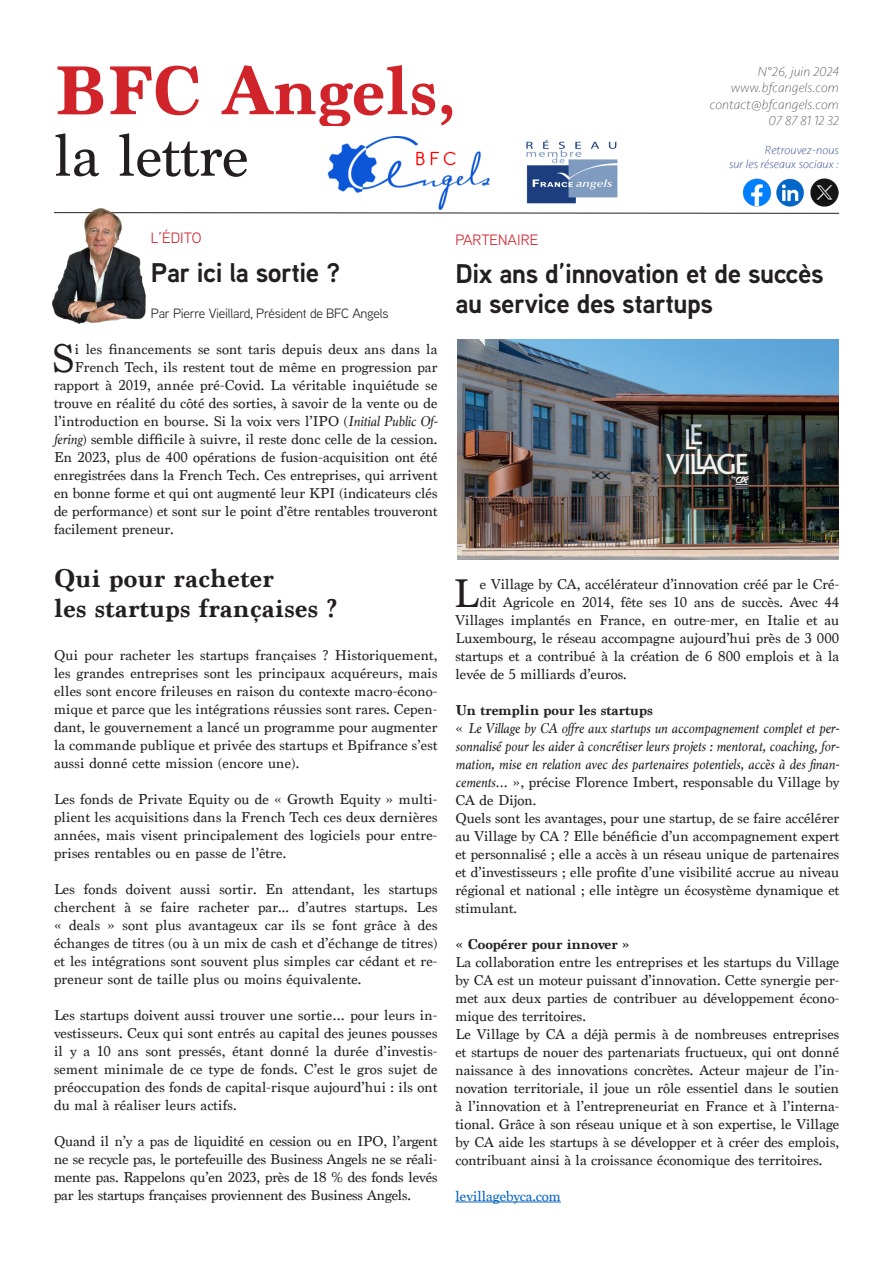
<style>
.page{position:relative;width:893px;height:1263px;background:#fff}
.page>*{position:absolute;margin:0;border:0;box-sizing:border-box;transform-origin:0 0}
.t1{font:700 72px "Marion";color:#d1232a}
.t2{font:61.5px "Marion";color:#231f20}
.Texte_courant{font:42.15px "Marion";color:#231f20}
.Titre_papier{font:700 27px/30px "Aaux Next";letter-spacing:-.02em;color:#231f20}
.Chapo{font:700 27px "Marion";letter-spacing:.01em;color:#231f20}
.Texte_courant-2{font:15px/18px "Marion";color:#231f20;text-align:justify}
.Texte_courant-3{font:italic 15px/18px "Marion";color:#231f20;text-align:justify}
.Texte_courant-4{font:700 15px "Marion";color:#231f20}
.Rubrique{font:15px "Aaux Next";color:#d1232a}
.Texte_courant-5{font:15px "Marion";color:#0563c1}
.t3{font:italic 200 13.5px "Seravek";color:#57585a}
.Signature{font:13.5px "Aaux Next";letter-spacing:-.02em;color:#231f20}
.t4{font:italic 200 12px/14.4px "Seravek";color:#253f8e;text-align:right}
.s1{font-style:italic}
.s2{font-style:normal}
</style>
<div class="page">
<img style="left:327px;top:136px;width:163px;height:73px">
<img style="left:526px;top:140px;width:92px;height:64px">
<svg style="left:146px;top:212px;width:693px;height:2px"></svg>
<img style="left:810px;top:178px;width:29px;height:29px">
<img style="left:776px;top:178px;width:28px;height:29px">
<img style="left:742px;top:178px;width:29px;height:28px">
<img style="left:52px;top:209px;width:94px;height:114px">
<hr style="left:455px;top:1201px;width:106px;height:1px;background:#0563c1">
<img style="left:458px;top:339px;width:381px;height:220px">
<p class="t1" style="left:54px;top:48px;width:404px">BFC Angels,</p>
<p class="t2" style="left:54px;top:119px;width:196px">la lettre</p>
<p class="t3" style="left:758px;top:64px;width:83px">N°26, juin 2024</p>
<p class="t3" style="left:731px;top:80px;width:109px">www.bfcangels.com</p>
<p class="t3" style="left:710px;top:96px;width:131px">contact@bfcangels.com</p>
<p class="t3" style="left:768px;top:113px;width:72px">07 87 81 12 32</p>
<p class="t4" style="left:729px;top:143px;width:111px">Retrouvez-nous<br>sur les réseaux sociaux :</p>
<p class="Rubrique" style="left:151px;top:228px;width:52px">L’ÉDITO</p>
<p class="Titre_papier" style="left:151px;top:257px;width:191px">Par ici la sortie ?</p>
<p class="Signature" style="left:151px;top:304px;width:239px">Par Pierre Vieillard, Président de BFC Angels</p>
<p class="Texte_courant" style="left:52px;top:333px;width:24px">S</p>
<p class="Texte_courant-2" style="left:75px;top:340px;width:364px">i les financements se sont taris depuis deux ans dans la</p>
<p class="Texte_courant-2" style="left:75px;top:358px;width:364px">French Tech, ils restent tout de même en progression par</p>
<p class="Texte_courant-2" style="left:54px;top:376px;width:385px">rapport à 2019, année pré-Covid. La véritable inquiétude se</p>
<p class="Texte_courant-2" style="left:54px;top:394px;width:385px">trouve en réalité du côté des sorties, à savoir de la vente ou de</p>
<p class="Texte_courant-2" style="left:54px;top:412px;width:385px">l’introduction en bourse. Si la voix vers l’IPO (<span class="s1">Initial Public Of-</span></p>
<p class="Texte_courant-2" style="left:54px;top:430px;width:385px"><span class="s1">fering</span>) semble difficile à suivre, il reste donc celle de la cession.</p>
<p class="Texte_courant-2" style="left:54px;top:448px;width:385px">En 2023, plus de 400 opérations de fusion-acquisition ont été</p>
<p class="Texte_courant-2" style="left:54px;top:466px;width:385px">enregistrées dans la French Tech. Ces entreprises, qui arrivent</p>
<p class="Texte_courant-2" style="left:54px;top:484px;width:385px">en bonne forme et qui ont augmenté leur KPI (indicateurs clés</p>
<p class="Texte_courant-2" style="left:54px;top:502px;width:385px">de performance) et sont sur le point d’être rentables trouveront</p>
<p class="Texte_courant-2" style="left:54px;top:520px;width:121px">facilement preneur.</p>
<p class="Chapo" style="left:54px;top:562px;width:221px">Qui pour racheter</p>
<p class="Chapo" style="left:54px;top:592px;width:285px">les startups françaises ?</p>
<p class="Texte_courant-2" style="left:54px;top:646px;width:385px">Qui pour racheter les startups françaises ? Historiquement, les grandes entreprises sont les principaux acquéreurs, mais elles sont encore frileuses en raison du contexte macro-écono&shy;mique et parce que les intégrations réussies sont rares. Cepen&shy;dant, le gouvernement a lancé un programme pour augmenter la commande publique et privée des startups et Bpifrance s’est aussi donné cette mission (encore une).</p>
<p class="Texte_courant-2" style="left:54px;top:790px;width:385px">Les fonds de Private Equity ou de « Growth Equity » multi&shy;plient les acquisitions dans la French Tech ces deux dernières années, mais visent principalement des logiciels pour entre&shy;prises rentables ou en passe de l’être.</p>
<p class="Texte_courant-2" style="left:54px;top:880px;width:385px">Les fonds doivent aussi sortir. En attendant, les startups cherchent à se faire racheter par... d’autres startups. Les « deals » sont plus avantageux car ils se font grâce à des échanges de titres (ou à un mix de cash et d’échange de titres) et les intégrations sont souvent plus simples car cédant et re&shy;preneur sont de taille plus ou moins équivalente.</p>
<p class="Texte_courant-2" style="left:54px;top:1006px;width:385px">Les startups doivent aussi trouver une sortie… pour leurs in&shy;vestisseurs. Ceux qui sont entrés au capital des jeunes pousses il y a 10 ans sont pressés, étant donné la durée d’investis&shy;sement minimale de ce type de fonds. C’est le gros sujet de préoccupation des fonds de capital-risque aujourd’hui : ils ont du mal à réaliser leurs actifs.</p>
<p class="Texte_courant-2" style="left:54px;top:1132px;width:385px">Quand il n’y a pas de liquidité en cession ou en IPO, l’argent ne se recycle pas, le portefeuille des Business Angels ne se réali&shy;mente pas. Rappelons qu’en 2023, près de 18 % des fonds levés par les startups françaises proviennent des Business Angels.</p>
<p class="Rubrique" style="left:455px;top:230px;width:84px">PARTENAIRE</p>
<p class="Titre_papier" style="left:455px;top:258px;width:370px">Dix ans d’innovation et de succès au service des startups</p>
<p class="Texte_courant" style="left:453px;top:568px;width:26px">L</p>
<p class="Texte_courant-2" style="left:480px;top:575px;width:361px">e Village by CA, accélérateur d’innovation créé par le Cré-</p>
<p class="Texte_courant-2" style="left:480px;top:593px;width:361px">dit Agricole en 2014, fête ses 10 ans de succès. Avec 44</p>
<p class="Texte_courant-2" style="left:455px;top:611px;width:385px">Villages implantés en France, en outre-mer, en Italie et au</p>
<p class="Texte_courant-2" style="left:455px;top:629px;width:385px">Luxembourg, le réseau accompagne aujourd’hui près de 3 000</p>
<p class="Texte_courant-2" style="left:455px;top:647px;width:385px">startups et a contribué à la création de 6 800 emplois et à la</p>
<p class="Texte_courant-2" style="left:455px;top:665px;width:173px">levée de 5 milliards d’euros.</p>
<p class="Texte_courant-4" style="left:455px;top:701px;width:199px">Un tremplin pour les startups</p>
<p class="Texte_courant-3" style="left:455px;top:719px;width:385px"><span class="s2">«</span> Le Village by CA offre aux startups un accompagnement complet et per&shy;sonnalisé pour les aider à concrétiser leurs projets : mentorat, coaching, for&shy;mation, mise en relation avec des partenaires potentiels, accès à des finan&shy;cements… <span class="s2">», précise Florence Imbert, responsable du Village by CA de Dijon.</span></p>
<p class="Texte_courant-2" style="left:455px;top:809px;width:385px">Quels sont les avantages, pour une startup, de se faire accélérer au Village by CA ? Elle bénéficie d’un accompagnement expert et personnalisé ; elle a accès à un réseau unique de partenaires et d’investisseurs ; elle profite d’une visibilité accrue au niveau régional et national ; elle intègre un écosystème dynamique et stimulant.</p>
<p class="Texte_courant-4" style="left:455px;top:935px;width:176px">« Coopérer pour innover »</p>
<p class="Texte_courant-2" style="left:455px;top:953px;width:385px">La collaboration entre les entreprises et les startups du Village by CA est un moteur puissant d’innovation. Cette synergie per&shy;met aux deux parties de contribuer au développement écono&shy;mique des territoires.</p>
<p class="Texte_courant-2" style="left:455px;top:1025px;width:385px">Le Village by CA a déjà permis à de nombreuses entreprises et startups de nouer des partenariats fructueux, qui ont donné naissance à des innovations concrètes. Acteur majeur de l’in&shy;novation territoriale, il joue un rôle essentiel dans le soutien à l’innovation et à l’entrepreneuriat en France et à l’interna&shy;tional. Grâce à son réseau unique et à son expertise, le Village by CA aide les startups à se développer et à créer des emplois, contribuant ainsi à la croissance économique des territoires.</p>
<p class="Texte_courant-5" style="left:455px;top:1187px;width:107px">levillagebyca.com</p>
</div>
